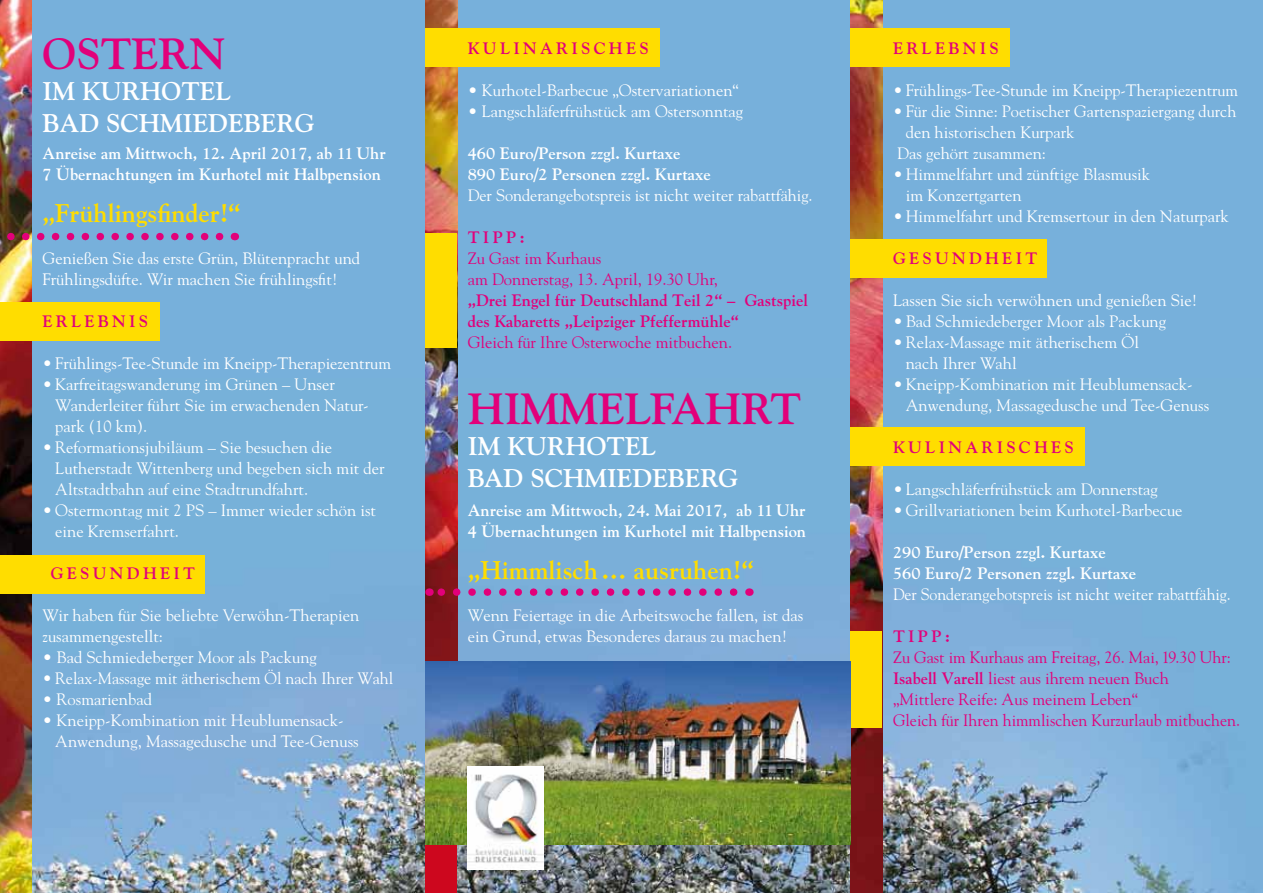
<style>
.page{position:relative;width:1263px;height:893px;background:#77b0db}
.page>*{position:absolute;margin:0;border:0;box-sizing:border-box;transform-origin:0 0}
.t1{font:700 43.5px "Goudy";color:#e2007a}
.t2{font:700 25.5px/31.5px "Goudy";color:#fff}
.t3{font:700 25.5px "Goudy";color:#fd0}
.t4{font:16.5px/21px "Goudy";color:#fff}
.t5{font:700 16.5px/21px "Goudy";color:#fff}
.t6{font:16.5px/21px "Goudy";color:#e2007a}
.t7{font:700 16.5px/21px "Goudy";color:#e2007a}
.t8{font:16.5px "Goudy";color:#fff;scale:.96 1}
.s1{font-weight:700}
</style>
<div class="page">
<img style="left:32px;top:379px;width:1197px;height:514px">
<div style="left:425px;top:0;width:32px;height:893px;background:#cd071e"></div>
<img style="left:425px;top:0;width:32px;height:661px">
<img style="left:850px;top:0;width:32px;height:893px">
<img style="left:0;top:0;width:32px;height:893px">
<div style="left:0;top:302px;width:159px;height:38px;background:#fd0"></div>
<div style="left:0;top:555px;width:204px;height:38px;background:#fd0"></div>
<div style="left:425px;top:29px;width:235px;height:38px;background:#fd0"></div>
<div style="left:850px;top:29px;width:160px;height:38px;background:#fd0"></div>
<div style="left:850px;top:239px;width:197px;height:39px;background:#fd0"></div>
<div style="left:850px;top:428px;width:235px;height:38px;background:#fd0"></div>
<svg style="left:0;top:233px;width:220px;height:7px"></svg>
<svg style="left:437px;top:588px;width:297px;height:8px"></svg>
<div style="left:425px;top:233px;width:32px;height:115px;background:#fd0"></div>
<div style="left:850px;top:631px;width:32px;height:97px;background:#fd0"></div>
<img style="left:425px;top:661px;width:425px;height:183px">
<img style="left:468px;top:766px;width:75px;height:104px">
<h1 class="t1" style="left:43px;top:27px;width:185px">OSTERN</h1>
<h2 class="t2" style="left:43px;top:75px;width:274px">IM KURHOTEL<br>BAD SCHMIEDEBERG</h2>
<p class="t5" style="left:43px;top:142px;width:345px">Anreise am Mittwoch, 12. April 2017, ab 11 Uhr<br>7 Übernachtungen im Kurhotel mit Halbpension</p>
<h2 class="t3" style="left:43px;top:197px;width:200px">„Frühlingsfinder!“</h2>
<p class="t4" style="left:43px;top:247px;width:319px">Genießen Sie das erste Grün, Blütenpracht und<br>Frühlingsdüfte. Wir machen Sie frühlingsfit!</p>
<p class="t7" style="left:43px;top:310px;width:28px">Erlebnis</p>
<p class="t4" style="left:43px;top:352px;width:350px">• Frühlings-Tee-Stunde im Kneipp-Therapiezentrum</p>
<p class="t4" style="left:55px;top:373px;width:315px;text-indent:-13px">• Karfreitagswanderung im Grünen – Unser<br>Wanderleiter führt Sie im erwachenden Natur&shy;park (10 km).</p>
<p class="t4" style="left:55px;top:436px;width:331px;text-indent:-13px">• Reformationsjubiläum – Sie besuchen die<br>Lutherstadt Wittenberg und begeben sich mit der<br>Altstadtbahn auf eine Stadtrundfahrt.</p>
<p class="t4" style="left:55px;top:499px;width:322px;text-indent:-13px">• Ostermontag mit 2 PS – Immer wieder schön ist eine Kremserfahrt.</p>
<p class="t7" style="left:51px;top:562px;width:32px">Gesundheit</p>
<p class="t4" style="left:43px;top:604px;width:318px">Wir haben für Sie beliebte Verwöhn-Therapien zusammengestellt:</p>
<p class="t4" style="left:43px;top:646px;width:276px">• Bad Schmiedeberger Moor als Packung</p>
<p class="t4" style="left:43px;top:667px;width:352px">• Relax-Massage mit ätherischem Öl nach Ihrer Wahl</p>
<p class="t4" style="left:43px;top:688px;width:111px">• Rosmarienbad</p>
<p class="t4" style="left:55px;top:709px;width:305px;text-indent:-13px">• Kneipp-Kombination mit Heublumensack-<br>Anwendung, Massagedusche und Tee-Genuss</p>
<p class="t7" style="left:468px;top:37px;width:30px">Kulinarisches</p>
<p class="t4" style="left:468px;top:79px;width:273px">• Kurhotel-Barbecue „Ostervariationen“</p>
<p class="t4" style="left:468px;top:100px;width:277px">• Langschläferfrühstück am Ostersonntag</p>
<p class="t5" style="left:468px;top:142px;width:244px">460 Euro/Person zzgl. Kurtaxe<br>890 Euro/2 Personen zzgl. Kurtaxe</p>
<p class="t4" style="left:468px;top:184px;width:346px">Der Sonderangebotspreis ist nicht weiter rabattfähig.</p>
<p class="t7" style="left:468px;top:226px;width:27px">Tipp</p>
<p class="t7" style="left:519px;top:226px;width:7px">:</p>
<p class="t6" style="left:468px;top:247px;width:252px">Zu Gast im Kurhaus<br>am Donnerstag, 13. April, 19.30 Uhr,</p>
<p class="t7" style="left:468px;top:289px;width:342px">„Drei Engel für Deutschland Teil 2“ – Gastspiel des Kabaretts „Leipziger Pfeffermühle“</p>
<p class="t6" style="left:468px;top:331px;width:266px">Gleich für Ihre Osterwoche mitbuchen.</p>
<h1 class="t1" style="left:468px;top:382px;width:335px">HIMMELFAHRT</h1>
<h2 class="t2" style="left:468px;top:430px;width:272px">IM KURHOTEL<br>BAD SCHMIEDEBERG</h2>
<p class="t5" style="left:468px;top:499px;width:340px">Anreise am Mittwoch, 24. Mai 2017, ab 11 Uhr<br>4 Übernachtungen im Kurhotel mit Halbpension</p>
<h2 class="t3" style="left:468px;top:554px;width:288px">„Himmlisch … ausruhen!“</h2>
<p class="t4" style="left:468px;top:604px;width:337px">Wenn Feiertage in die Arbeitswoche fallen, ist das ein Grund, etwas Besonderes daraus zu machen!</p>
<p class="t7" style="left:893px;top:37px;width:28px">Erlebnis</p>
<p class="t4" style="left:893px;top:79px;width:347px">• Frühlings-Tee-Stunde im Kneipp-Therapiezentrum</p>
<p class="t4" style="left:893px;top:100px;width:345px">• Für die Sinne: Poetischer Gartenspaziergang durch</p>
<p class="t4" style="left:906px;top:121px;width:170px">den historischen Kurpark</p>
<p class="t4" style="left:897px;top:142px;width:150px">Das gehört zusammen:</p>
<p class="t4" style="left:906px;top:163px;width:246px;text-indent:-13px">• Himmelfahrt und zünftige Blasmusik im Konzertgarten</p>
<p class="t4" style="left:893px;top:205px;width:337px">• Himmelfahrt und Kremsertour in den Naturpark</p>
<p class="t7" style="left:893px;top:247px;width:32px">Gesundheit</p>
<p class="t4" style="left:893px;top:289px;width:306px">Lassen Sie sich verwöhnen und genießen Sie!</p>
<p class="t4" style="left:893px;top:310px;width:275px">• Bad Schmiedeberger Moor als Packung</p>
<p class="t4" style="left:906px;top:331px;width:235px;text-indent:-13px">• Relax-Massage mit ätherischem Öl nach Ihrer Wahl</p>
<p class="t4" style="left:906px;top:373px;width:305px;text-indent:-13px">• Kneipp-Kombination mit Heublumensack-<br>Anwendung, Massagedusche und Tee-Genuss</p>
<p class="t7" style="left:893px;top:436px;width:30px">Kulinarisches</p>
<p class="t4" style="left:893px;top:478px;width:266px">• Langschläferfrühstück am Donnerstag</p>
<p class="t4" style="left:893px;top:499px;width:291px">• Grillvariationen beim Kurhotel-Barbecue</p>
<p class="t5" style="left:893px;top:541px;width:244px">290 Euro/Person zzgl. Kurtaxe<br>560 Euro/2 Personen zzgl. Kurtaxe</p>
<p class="t8" style="left:893px;top:584px;width:353px">Der Sonderangebotspreis ist nicht weiter rabattfähig.</p>
<p class="t7" style="left:893px;top:625px;width:27px">Tipp</p>
<p class="t7" style="left:945px;top:625px;width:7px">:</p>
<p class="t6" style="left:893px;top:646px;width:349px">Zu Gast im Kurhaus am Freitag, 26. Mai, 19.30 Uhr:<br><span class="s1">Isabell Varell</span> liest aus ihrem neuen Buch<br>„Mittlere Reife: Aus meinem Leben“<br>Gleich für Ihren himmlischen Kurzurlaub mitbuchen.</p>
</div>
